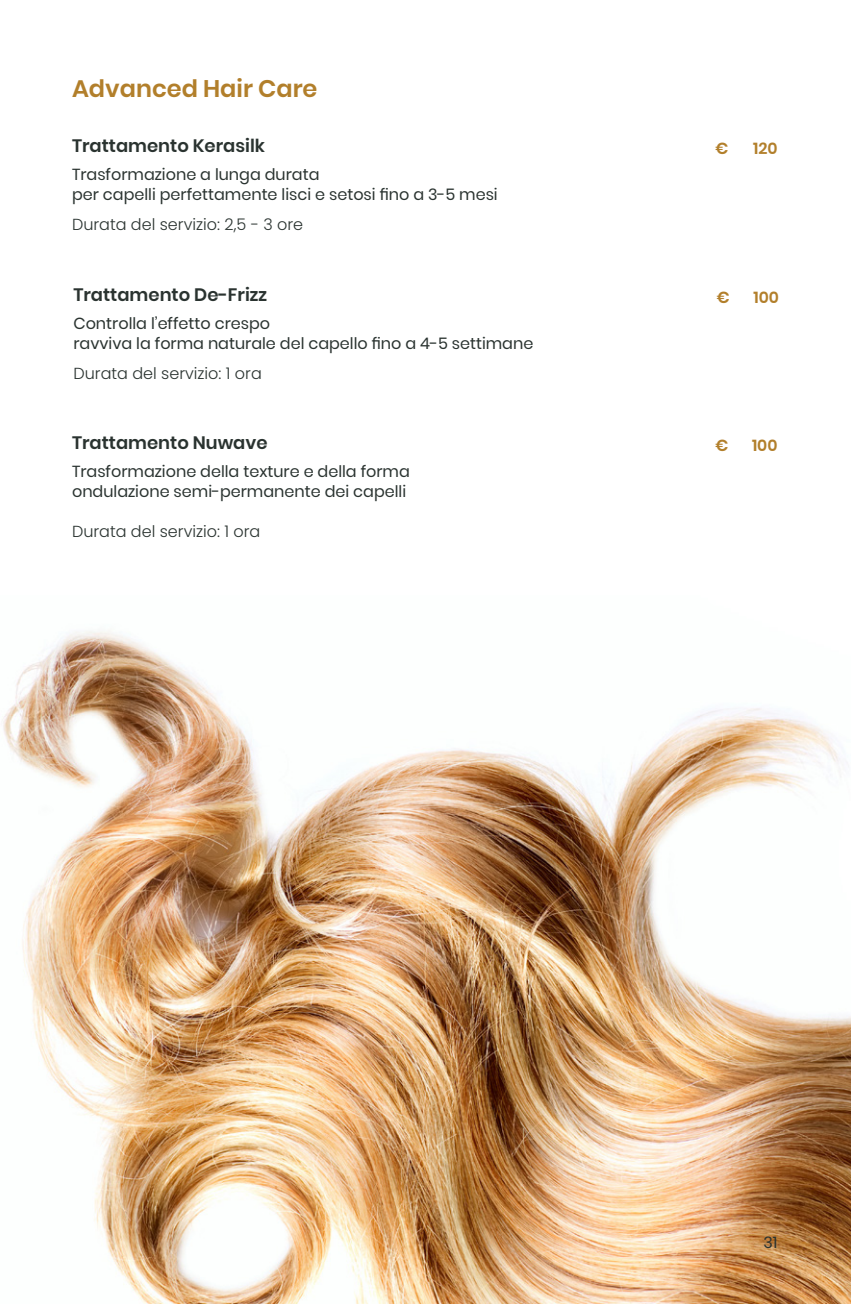
<style>
.page{position:relative;width:851px;height:1304px;background:#fff}
.page>*{position:absolute;margin:0;border:0;box-sizing:border-box;transform-origin:0 0}
.t1{font:600 24px "Poppins";color:#b27f2b}
.Paragrafo_base{font:600 18px "Poppins";color:#2a3330}
.Paragrafo_base-2{font:16px "Poppins";color:#2a3330}
.Paragrafo_base-3{font:300 16px "Poppins";color:#2a3330}
.Paragrafo_base-4{font:600 16px "Poppins";color:#b27f2b}
</style>
<div class="page">
<img style="left:3px;top:631px;width:847px;height:673px">
<p class="t1" style="left:72px;top:75px;width:247px">Advanced Hair Care</p>
<p class="Paragrafo_base" style="left:72px;top:135px;width:194px">Trattamento Kerasilk</p>
<p class="Paragrafo_base-2" style="left:72px;top:165px;width:249px">Trasformazione a lunga durata</p>
<p class="Paragrafo_base-2" style="left:72px;top:185px;width:427px">per capelli perfettamente lisci e setosi fino a 3-5 mesi</p>
<p class="Paragrafo_base-3" style="left:72px;top:215px;width:232px">Durata del servizio: 2,5 - 3 ore</p>
<p class="Paragrafo_base" style="left:73px;top:284px;width:195px">Trattamento De-Frizz</p>
<p class="Paragrafo_base-2" style="left:73px;top:314px;width:198px">Controlla l’effetto crespo</p>
<p class="Paragrafo_base-2" style="left:73px;top:334px;width:461px">ravviva la forma naturale del capello fino a 4-5 settimane</p>
<p class="Paragrafo_base-3" style="left:73px;top:364px;width:190px">Durata del servizio: 1 ora</p>
<p class="Paragrafo_base" style="left:72px;top:433px;width:197px">Trattamento Nuwave</p>
<p class="Paragrafo_base-2" style="left:72px;top:462px;width:339px">Trasformazione della texture e della forma</p>
<p class="Paragrafo_base-2" style="left:72px;top:482px;width:335px">ondulazione semi-permanente dei capelli</p>
<p class="Paragrafo_base-3" style="left:72px;top:522px;width:190px">Durata del servizio: 1 ora</p>
<p class="Paragrafo_base-4" style="left:715px;top:139px;width:14px">€</p>
<p class="Paragrafo_base-4" style="left:753px;top:139px;width:26px">120</p>
<p class="Paragrafo_base-4" style="left:716px;top:288px;width:14px">€</p>
<p class="Paragrafo_base-4" style="left:753px;top:288px;width:27px">100</p>
<p class="Paragrafo_base-4" style="left:715px;top:437px;width:14px">€</p>
<p class="Paragrafo_base-4" style="left:751px;top:436px;width:27px">100</p>
<p class="Paragrafo_base-2" style="left:763px;top:1233px;width:16px">31</p>
</div>
